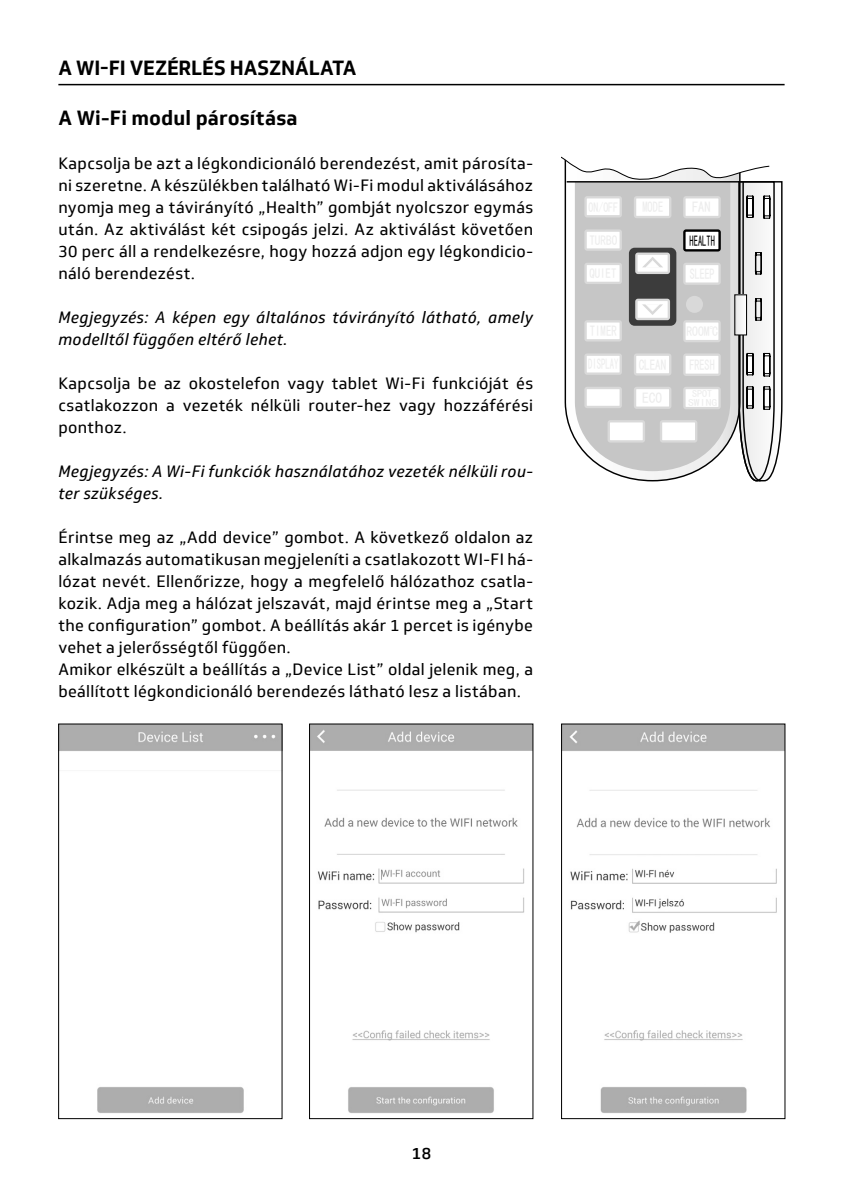
<style>
.page{position:relative;width:843px;height:1194px;background:#fff}
.page>*{position:absolute;margin:0;border:0;box-sizing:border-box;transform-origin:0 0}
.t1{font:700 20px "Soleto";color:#000}
.t2{font:16px/22px "Soleto";letter-spacing:.02em;color:#000;text-align:justify}
.t3{font:italic 16px/22px "Soleto";letter-spacing:.02em;color:#000}
.t4{font:500 16px "Soleto";color:#000}
.t5{font:15px "Sim Hei";color:#000;scale:.56 1}
</style>
<div class="page">
<hr style="left:58px;top:84px;width:726px;height:1px;background:#000">
<svg style="left:561px;top:156px;width:222px;height:326px"></svg>
<img style="left:60px;top:726px;width:220px;height:387px">
<div style="left:58px;top:724px;width:224px;height:395px;border:1px solid #000"></div>
<img style="left:311px;top:726px;width:220px;height:387px">
<div style="left:309px;top:724px;width:224px;height:395px;border:1px solid #000"></div>
<img style="left:563px;top:726px;width:220px;height:387px">
<div style="left:561px;top:724px;width:224px;height:395px;border:1px solid #000"></div>
<p class="t1" style="left:58px;top:55px;width:300px">A WI-FI VEZÉRLÉS HASZNÁLATA</p>
<p class="t1" style="left:58px;top:105px;width:241px">A Wi-Fi modul párosítása</p>
<p class="t2" style="left:58px;top:153px;width:476px">Kapcsolja be azt a légkondicionáló berendezést, amit párosíta&shy;ni szeretne. A készülékben található Wi-Fi modul aktiválásához nyomja meg a távirányító „Health” gombját nyolcszor egymás után. Az aktiválást két csipogás jelzi. Az aktiválást követően 30 perc áll a rendelkezésre, hogy hozzá adjon egy légkondicio&shy;náló berendezést.</p>
<p class="t3" style="left:58px;top:307px;width:476px">Megjegyzés: A képen egy általános távirányító látható, amely modelltől függően eltérő lehet.</p>
<p class="t2" style="left:58px;top:373px;width:476px">Kapcsolja be az okostelefon vagy tablet Wi-Fi funkcióját és csatlakozzon a vezeték nélküli router-hez vagy hozzáférési ponthoz.</p>
<p class="t3" style="left:58px;top:461px;width:476px">Megjegyzés: A Wi-Fi funkciók használatához vezeték nélküli rou&shy;ter szükséges.</p>
<p class="t2" style="left:58px;top:527px;width:476px;text-align:left">Érintse meg az „Add device” gombot. A következő oldalon az alkalmazás automatikusan megjeleníti a csatlakozott WI-FI há&shy;lózat nevét. Ellenőrizze, hogy a megfelelő hálózathoz csatla&shy;kozik. Adja meg a hálózat jelszavát, majd érintse meg a „Start the configuration” gombot. A beállítás akár 1 percet is igénybe vehet a jelerősségtől függően.<br>Amikor elkészült a beállítás a „Device List” oldal jelenik meg, a beállított légkondicionáló berendezés látható lesz a listában.</p>
<p class="t5" style="left:689px;top:233px;width:47px">HEALTH</p>
<p class="t4" style="left:412px;top:1143px;width:21px">18</p>
</div>
